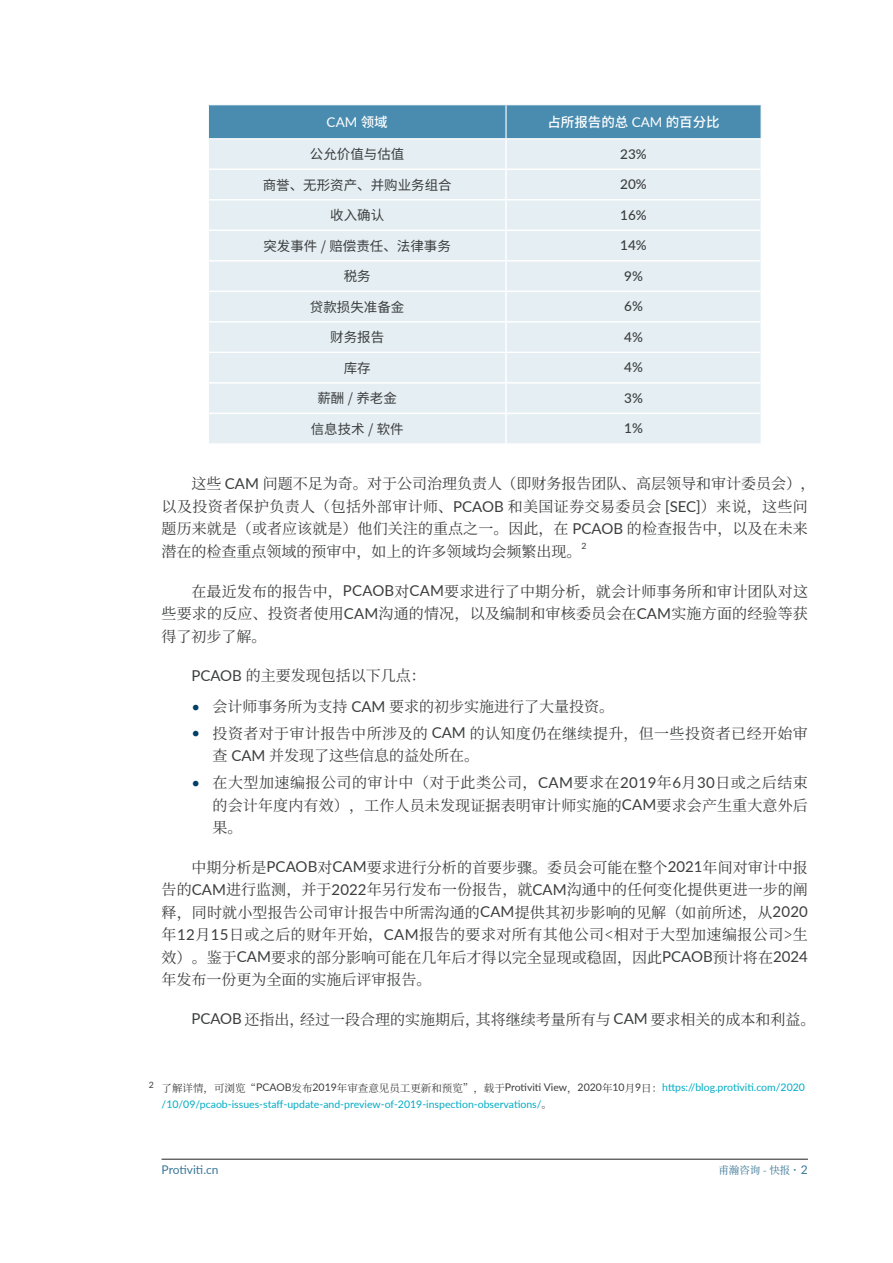
<style>
.page{position:relative;width:893px;height:1263px;background:#fff}
.page>*{position:absolute;margin:0;border:0;box-sizing:border-box;transform-origin:0 0}
.t1{font:15px/22.5px "Source Han Serif SC";letter-spacing:.005em;color:#3c3d3e;text-align:justify}
.t2{font:15px/22.5px "Source Han Serif SC";letter-spacing:.025em;color:#3c3d3e}
.t3{font:13.5px "Source Han Sans CN";color:#3c3d3e}
.t4{font:500 13.5px "Lato";color:#3c3d3e}
.t5{font:500 13.5px "Source Han Sans CN";color:#fff}
.t6{font:13.5px "Lato";color:#fff}
.t7{font:12px "Lato";letter-spacing:-.005em;color:#3b7898}
.t8{font:10.5px "Source Han Serif SC";color:#3c3d3e}
.t9{font:10.5px "Lato";color:#00acc4}
.t10{font:10.5px "Source Han Serif SC";color:#3b7898}
.t11{font:8.7px "Lato";color:#3c3d3e}
.s1{font-family:"Source Han Sans CN";font-weight:500}
.s2{font-family:"Lato";font-weight:400}
.s3{font-family:"Lato"}
.s4{font-family:"Lato";color:#004068}
.s5{font-family:"Lato";color:#00acc4}
.s6{font-family:"Source Han Serif SC";color:#3c3d3e}
.s7{font-family:"Merriweather";font-size:12px}
.s8{font-family:"Lato";font-size:12px}
</style>
<div class="page">
<hr style="left:162px;top:1159px;width:646px;height:1px;background:#231f20">
<div style="left:209px;top:105px;width:552px;height:33px;background:#4a8cb0"></div>
<div style="left:209px;top:139px;width:552px;height:304px;background:#e4eef3"></div>
<hr style="left:505px;top:105px;width:2px;height:33px;background:#fff">
<hr style="left:505px;top:139px;width:2px;height:30px;background:#fff">
<hr style="left:209px;top:169px;width:297px;height:1px;background:#fff">
<hr style="left:506px;top:169px;width:255px;height:1px;background:#fff">
<hr style="left:505px;top:170px;width:2px;height:29px;background:#fff">
<hr style="left:209px;top:199px;width:297px;height:2px;background:#fff">
<hr style="left:506px;top:199px;width:255px;height:2px;background:#fff">
<hr style="left:505px;top:201px;width:2px;height:29px;background:#fff">
<hr style="left:209px;top:230px;width:297px;height:1px;background:#fff">
<hr style="left:506px;top:230px;width:255px;height:1px;background:#fff">
<hr style="left:505px;top:231px;width:2px;height:29px;background:#fff">
<hr style="left:209px;top:260px;width:297px;height:2px;background:#fff">
<hr style="left:506px;top:260px;width:255px;height:2px;background:#fff">
<hr style="left:505px;top:262px;width:2px;height:29px;background:#fff">
<hr style="left:209px;top:291px;width:297px;height:1px;background:#fff">
<hr style="left:506px;top:291px;width:255px;height:1px;background:#fff">
<hr style="left:505px;top:292px;width:2px;height:29px;background:#fff">
<hr style="left:209px;top:321px;width:297px;height:2px;background:#fff">
<hr style="left:506px;top:321px;width:255px;height:2px;background:#fff">
<hr style="left:505px;top:323px;width:2px;height:29px;background:#fff">
<hr style="left:209px;top:352px;width:297px;height:1px;background:#fff">
<hr style="left:506px;top:352px;width:255px;height:1px;background:#fff">
<hr style="left:505px;top:353px;width:2px;height:29px;background:#fff">
<hr style="left:209px;top:382px;width:297px;height:2px;background:#fff">
<hr style="left:506px;top:382px;width:255px;height:2px;background:#fff">
<hr style="left:505px;top:384px;width:2px;height:29px;background:#fff">
<hr style="left:209px;top:413px;width:297px;height:1px;background:#fff">
<hr style="left:506px;top:413px;width:255px;height:1px;background:#fff">
<hr style="left:505px;top:414px;width:2px;height:29px;background:#fff">
<p class="t6" style="left:327px;top:112px;width:63px">CAM <span class="s1">领域</span></p>
<p class="t5" style="left:547px;top:114px;width:174px">占所报告的总 <span class="s2">CAM</span> 的百分比</p>
<p class="t3" style="left:310px;top:147px;width:96px">公允价值与估值</p>
<p class="t4" style="left:620px;top:144px;width:28px">23%</p>
<p class="t3" style="left:263px;top:177px;width:190px">商誉、无形资产、并购业务组合</p>
<p class="t4" style="left:620px;top:175px;width:28px">20%</p>
<p class="t3" style="left:330px;top:208px;width:55px">收入确认</p>
<p class="t4" style="left:620px;top:205px;width:28px">16%</p>
<p class="t3" style="left:263px;top:238px;width:189px">突发事件 / 赔偿责任、法律事务</p>
<p class="t4" style="left:620px;top:236px;width:28px">14%</p>
<p class="t3" style="left:344px;top:269px;width:28px">税务</p>
<p class="t4" style="left:624px;top:266px;width:20px">9%</p>
<p class="t3" style="left:310px;top:299px;width:96px">贷款损失准备金</p>
<p class="t4" style="left:624px;top:297px;width:20px">6%</p>
<p class="t3" style="left:330px;top:330px;width:55px">财务报告</p>
<p class="t4" style="left:624px;top:327px;width:20px">4%</p>
<p class="t3" style="left:344px;top:360px;width:28px">库存</p>
<p class="t4" style="left:624px;top:358px;width:20px">4%</p>
<p class="t3" style="left:317px;top:391px;width:81px">薪酬 / 养老金</p>
<p class="t4" style="left:624px;top:388px;width:20px">3%</p>
<p class="t3" style="left:311px;top:421px;width:95px">信息技术 / 软件</p>
<p class="t4" style="left:624px;top:419px;width:20px">1%</p>
<p class="t1" style="left:162px;top:473px;width:655px;text-align:left;text-indent:30px">这些 <span class="s3">CAM</span> 问题不足为奇。对于公司治理负责人（即财务报告团队、高层领导和审计委员会），以及投资者保护负责人（包括外部审计师、<span class="s3">PCAOB</span> 和美国证券交易委员会 <span class="s3">[SEC]</span>）来说，这些问题历来就是（或者应该就是）他们关注的重点之一。因此，在 <span class="s3">PCAOB</span> 的检查报告中，以及在未来潜在的检查重点领域的预审中，如上的许多领域均会频繁出现。</p>
<p class="t11" style="left:582px;top:540px;width:7px">2</p>
<p class="t1" style="left:162px;top:580px;width:648px;text-indent:30px">在最近发布的报告中，<span class="s3">PCAOB</span>对<span class="s3">CAM</span>要求进行了中期分析，就会计师事务所和审计团队对这些要求的反应、投资者使用<span class="s3">CAM</span>沟通的情况，以及编制和审核委员会在<span class="s3">CAM</span>实施方面的经验等获得了初步了解。</p>
<p class="t1" style="left:191px;top:665px;width:236px"><span class="s3">PCAOB</span> 的主要发现包括以下几点：</p>
<p class="t1" style="left:191px;top:696px;width:424px"><span class="s4">•</span> 会计师事务所为支持 <span class="s3">CAM</span> 要求的初步实施进行了大量投资。</p>
<p class="t2" style="left:213px;top:722px;width:597px;text-indent:-21px"><span class="s4">•</span> 投资者对于审计报告中所涉及的 <span class="s3">CAM</span> 的认知度仍在继续提升，但一些投资者已经开始审查 <span class="s3">CAM</span> 并发现了这些信息的益处所在。</p>
<p class="t1" style="left:213px;top:772px;width:597px;text-indent:-21px"><span class="s4">•</span> 在大型加速编报公司的审计中（对于此类公司，<span class="s3">CAM</span>要求在<span class="s3">2019</span>年<span class="s3">6</span>月<span class="s3">30</span>日或之后结束的会计年度内有效），工作人员未发现证据表明审计师实施的<span class="s3">CAM</span>要求会产生重大意外后果。</p>
<p class="t1" style="left:162px;top:856px;width:648px;text-indent:30px">中期分析是<span class="s3">PCAOB</span>对<span class="s3">CAM</span>要求进行分析的首要步骤。委员会可能在整个<span class="s3">2021</span>年间对审计中报告的<span class="s3">CAM</span>进行监测，并于<span class="s3">2022</span>年另行发布一份报告，就<span class="s3">CAM</span>沟通中的任何变化提供更进一步的阐释，同时就小型报告公司审计报告中所需沟通的<span class="s3">CAM</span>提供其初步影响的见解（如前所述，从<span class="s3">2020</span>年<span class="s3">12</span>月<span class="s3">15</span>日或之后的财年开始，<span class="s3">CAM</span>报告的要求对所有其他公司&lt;相对于大型加速编报公司&gt;生效）。鉴于<span class="s3">CAM</span>要求的部分影响可能在几年后才得以完全显现或稳固，因此<span class="s3">PCAOB</span>预计将在<span class="s3">2024</span>年发布一份更为全面的实施后评审报告。</p>
<p class="t1" style="left:191px;top:1008px;width:626px"><span class="s3">PCAOB</span> 还指出，经过一段合理的实施期后，其将继续考量所有与 <span class="s3">CAM</span> 要求相关的成本和利益。</p>
<p class="t11" style="left:149px;top:1078px;width:7px">2</p>
<p class="t8" style="left:162px;top:1082px;width:645px">了解详情，可浏览“<span class="s3">PCAOB</span>发布<span class="s3">2019</span>年审查意见员工更新和预览”，载于<span class="s3">Protiviti View</span>，<span class="s3">2020</span>年<span class="s3">10</span>月<span class="s3">9</span>日：<span class="s5">https://blog.protiviti.com/2020</span></p>
<p class="t9" style="left:162px;top:1096px;width:392px">/10/09/pcaob-issues-staff-update-and-preview-of-2019-inspection-observations/<span class="s6">。</span></p>
<p class="t7" style="left:162px;top:1161px;width:59px">Protiviti.cn</p>
<p class="t10" style="left:718px;top:1164px;width:91px">甫瀚咨询 - 快报 <span class="s7">·</span> <span class="s8">2</span></p>
</div>
